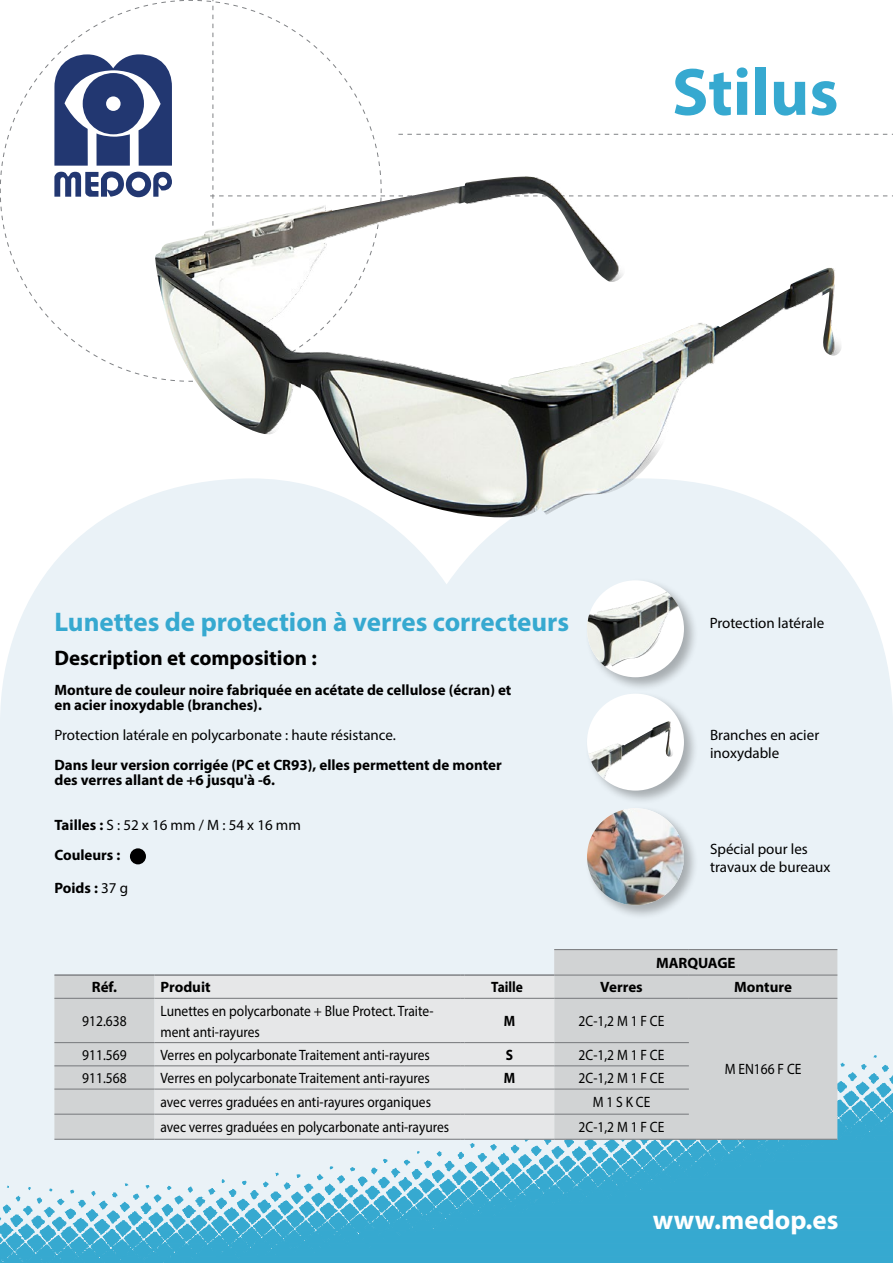
<style>
.page{position:relative;width:893px;height:1263px;background:#fff}
.page>*{position:absolute;margin:0;border:0;box-sizing:border-box;transform-origin:0 0}
.t1{font:700 67.5px "Myriad Pro";color:#36a9d0}
.t2{font:700 27px "Myriad Pro";color:#36a9d0}
.t3{font:700 27px "Myriad Pro";color:#fff}
.t4{font:700 21px "Myriad Pro";color:#000}
.t5{font:15px/21px "Myriad Pro";color:#000;scale:.9 1}
.t6{font:700 15px/15px "Myriad Pro";color:#000}
.t7{font:15px/18px "Myriad Pro";color:#000}
.t8{font:700 15px "Myriad Pro";color:#000;scale:.9 1}
.s1{font-weight:700}
.s2{font-weight:400}
</style>
<div class="page">
<div style="left:0;top:494px;width:893px;height:561px;background:#eaf2f7"></div>
<div style="left:130px;top:848px;width:16px;height:16px;background:#000;border-radius:50%"></div>
<svg style="left:197px;top:0;width:696px;height:197px"></svg>
<svg style="left:0;top:0;width:184px;height:379px"></svg>
<div style="left:83px;top:73px;width:61px;height:61px;background:#223771;border-radius:50%"></div>
<div style="left:106px;top:96px;width:15px;height:15px;background:#fff;border-radius:50%"></div>
<svg style="left:54px;top:949px;width:783px;height:106px;background:#d7dadc"></svg>
<div style="left:154px;top:976px;width:400px;height:79px;background:#e6e7e8"></div>
<hr style="left:554px;top:949px;width:135px;height:1px;background:#808285">
<hr style="left:689px;top:949px;width:148px;height:1px;background:#808285">
<hr style="left:554px;top:974px;width:135px;height:2px;background:#808285">
<hr style="left:689px;top:974px;width:148px;height:2px;background:#808285">
<hr style="left:54px;top:998px;width:100px;height:1px;background:#808285">
<hr style="left:154px;top:998px;width:306px;height:1px;background:#808285">
<hr style="left:465px;top:998px;width:89px;height:1px;background:#808285">
<hr style="left:554px;top:998px;width:135px;height:1px;background:#808285">
<hr style="left:689px;top:998px;width:148px;height:1px;background:#808285">
<hr style="left:54px;top:1042px;width:100px;height:1px;background:#808285">
<hr style="left:154px;top:1042px;width:306px;height:1px;background:#808285">
<hr style="left:465px;top:1042px;width:89px;height:1px;background:#808285">
<hr style="left:554px;top:1042px;width:135px;height:1px;background:#808285">
<svg style="left:0;top:1055px;width:893px;height:208px;background:#98cadc"></svg>
<hr style="left:465px;top:1139px;width:89px;height:1px;background:#808285">
<hr style="left:554px;top:1139px;width:135px;height:1px;background:#808285">
<hr style="left:689px;top:1139px;width:148px;height:1px;background:#808285">
<hr style="left:54px;top:974px;width:100px;height:2px;background:#808285">
<hr style="left:154px;top:974px;width:306px;height:2px;background:#808285">
<hr style="left:465px;top:974px;width:89px;height:2px;background:#808285">
<div style="left:584px;top:578px;width:114px;height:114px;background:#000;opacity:.29"></div>
<div style="left:587px;top:580px;width:97px;height:97px;background:#fff;border-radius:50%"></div>
<img style="left:587px;top:592px;width:92px;height:75px">
<div style="left:584px;top:805px;width:114px;height:114px;background:#000;opacity:.29"></div>
<img style="left:587px;top:808px;width:97px;height:97px;border-radius:48px">
<div style="left:584px;top:691px;width:114px;height:114px;background:#000;opacity:.29"></div>
<div style="left:587px;top:694px;width:97px;height:97px;background:#fff;border-radius:50%"></div>
<img style="left:588px;top:721px;width:86px;height:60px">
<img style="left:155px;top:176px;width:688px;height:341px">
<h1 class="t1" style="left:672px;top:48px;width:168px">Stilus</h1>
<h2 class="t2" style="left:54px;top:605px;width:516px">Lunettes de protection à verres correcteurs</h2>
<h3 class="t4" style="left:54px;top:644px;width:264px">Description et composition :</h3>
<p class="t6" style="left:54px;top:682px;width:459px">Monture de couleur noire fabriquée en acétate de cellulose (écran) et en acier inoxydable (branches).</p>
<p class="t7" style="left:54px;top:726px;width:343px">Protection latérale en polycarbonate : haute résistance.</p>
<p class="t6" style="left:54px;top:757px;width:449px">Dans leur version corrigée (PC et CR93), elles permettent de monter des verres allant de +6 jusqu'à -6.</p>
<p class="t7" style="left:54px;top:810px;width:248px;line-height:30px"><span class="s1">Tailles :</span> S : 52 x 16 mm / M : 54 x 16 mm<br><span class="s1">Couleurs :</span></p>
<p class="t6" style="left:54px;top:880px;width:75px">Poids : <span class="s2">37 g</span></p>
<p class="t7" style="left:710px;top:614px;width:116px">Protection latérale</p>
<p class="t7" style="left:710px;top:726px;width:111px">Branches en acier inoxydable</p>
<p class="t7" style="left:710px;top:840px;width:122px">Spécial pour les travaux de bureaux</p>
<p class="t6" style="left:656px;top:955px;width:81px">MARQUAGE</p>
<p class="t6" style="left:92px;top:979px;width:27px">Réf.</p>
<p class="t6" style="left:160px;top:979px;width:52px">Produit</p>
<p class="t8" style="left:491px;top:977px;width:37px">Taille</p>
<p class="t6" style="left:600px;top:979px;width:44px">Verres</p>
<p class="t6" style="left:734px;top:979px;width:59px">Monture</p>
<p class="t5" style="left:82px;top:1010px;width:51px">912.638</p>
<p class="t5" style="left:160px;top:1000px;width:305px">Lunettes en polycarbonate + Blue Protect. Traite&shy;ment anti-rayures</p>
<p class="t8" style="left:504px;top:1011px;width:14px">M</p>
<p class="t5" style="left:579px;top:1010px;width:97px">2C-1,2 M 1 F CE</p>
<p class="t5" style="left:725px;top:1059px;width:87px">M EN166 F CE</p>
<p class="t5" style="left:82px;top:1044px;width:51px">911.569</p>
<p class="t5" style="left:160px;top:1044px;width:301px">Verres en polycarbonate Traitement anti-rayures</p>
<p class="t8" style="left:506px;top:1045px;width:10px">S</p>
<p class="t5" style="left:579px;top:1044px;width:97px">2C-1,2 M 1 F CE</p>
<p class="t5" style="left:82px;top:1067px;width:51px">911.568</p>
<p class="t5" style="left:160px;top:1067px;width:301px">Verres en polycarbonate Traitement anti-rayures</p>
<p class="t8" style="left:504px;top:1068px;width:14px">M</p>
<p class="t5" style="left:579px;top:1067px;width:97px">2C-1,2 M 1 F CE</p>
<p class="t5" style="left:160px;top:1091px;width:302px">avec verres graduées en anti-rayures organiques</p>
<p class="t5" style="left:593px;top:1091px;width:66px">M 1 S K CE</p>
<p class="t5" style="left:160px;top:1116px;width:322px">avec verres graduées en polycarbonate anti-rayures</p>
<p class="t5" style="left:579px;top:1116px;width:97px">2C-1,2 M 1 F CE</p>
<h2 class="t3" style="left:653px;top:1202px;width:187px">www.medop.es</h2>
</div>
